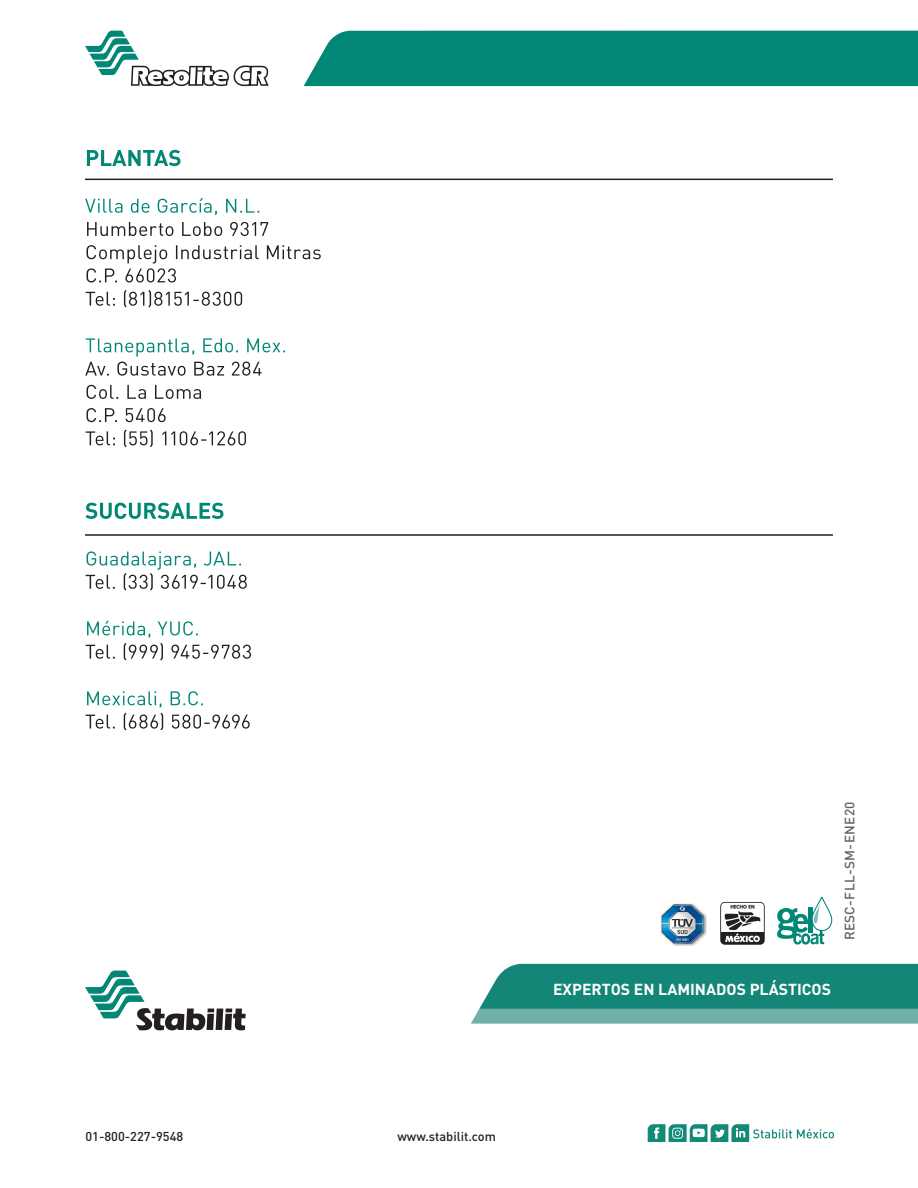
<style>
.page{position:relative;width:918px;height:1188px;background:#fff}
.page>*{position:absolute;margin:0;border:0;box-sizing:border-box;transform-origin:0 0}
.t1{font:700 15.75px "DIN Pro";color:#fff}
.t2{font:500 13.5px "DIN Pro";letter-spacing:.025em;color:#636366}
.t3{font:500 12.75px "DIN Pro";color:#231f20}
</style>
<div class="page">
<svg style="left:86px;top:691px;width:164px;height:39px"></svg>
<svg style="left:86px;top:621px;width:165px;height:39px"></svg>
<svg style="left:86px;top:551px;width:161px;height:40px"></svg>
<svg style="left:85px;top:503px;width:138px;height:16px"></svg>
<svg style="left:86px;top:430px;width:160px;height:17px"></svg>
<svg style="left:87px;top:408px;width:79px;height:14px"></svg>
<svg style="left:87px;top:385px;width:114px;height:14px"></svg>
<svg style="left:85px;top:338px;width:200px;height:38px"></svg>
<svg style="left:86px;top:290px;width:156px;height:17px"></svg>
<svg style="left:87px;top:245px;width:234px;height:38px"></svg>
<svg style="left:87px;top:222px;width:181px;height:14px"></svg>
<svg style="left:85px;top:198px;width:174px;height:17px"></svg>
<svg style="left:87px;top:150px;width:94px;height:16px"></svg>
<svg style="left:85px;top:971px;width:161px;height:59px"></svg>
<hr style="left:85px;top:179px;width:748px;height:1px;background:#231f20">
<hr style="left:85px;top:534px;width:748px;height:2px;background:#231f20">
<div style="left:304px;top:31px;width:614px;height:55px;background:#008775"></div>
<svg style="left:85px;top:31px;width:184px;height:55px"></svg>
<svg style="left:777px;top:897px;width:55px;height:48px"></svg>
<svg style="left:720px;top:902px;width:45px;height:43px"></svg>
<svg style="left:471px;top:964px;width:447px;height:60px;background:#35968a"></svg>
<img style="left:661px;top:903px;width:46px;height:42px">
<svg style="left:648px;top:1124px;width:186px;height:18px"></svg>
<p class="t3" style="left:85px;top:1128px;width:99px">01-800-227-9548</p>
<p class="t3" style="left:398px;top:1128px;width:100px">www.stabilit.com</p>
<p class="t2" style="left:840px;top:940px;width:140px;rotate:-90deg">RESC-FLL-SM-ENE20</p>
<p class="t1" style="left:553px;top:978px;width:279px">EXPERTOS EN LAMINADOS PLÁSTICOS</p>
</div>
